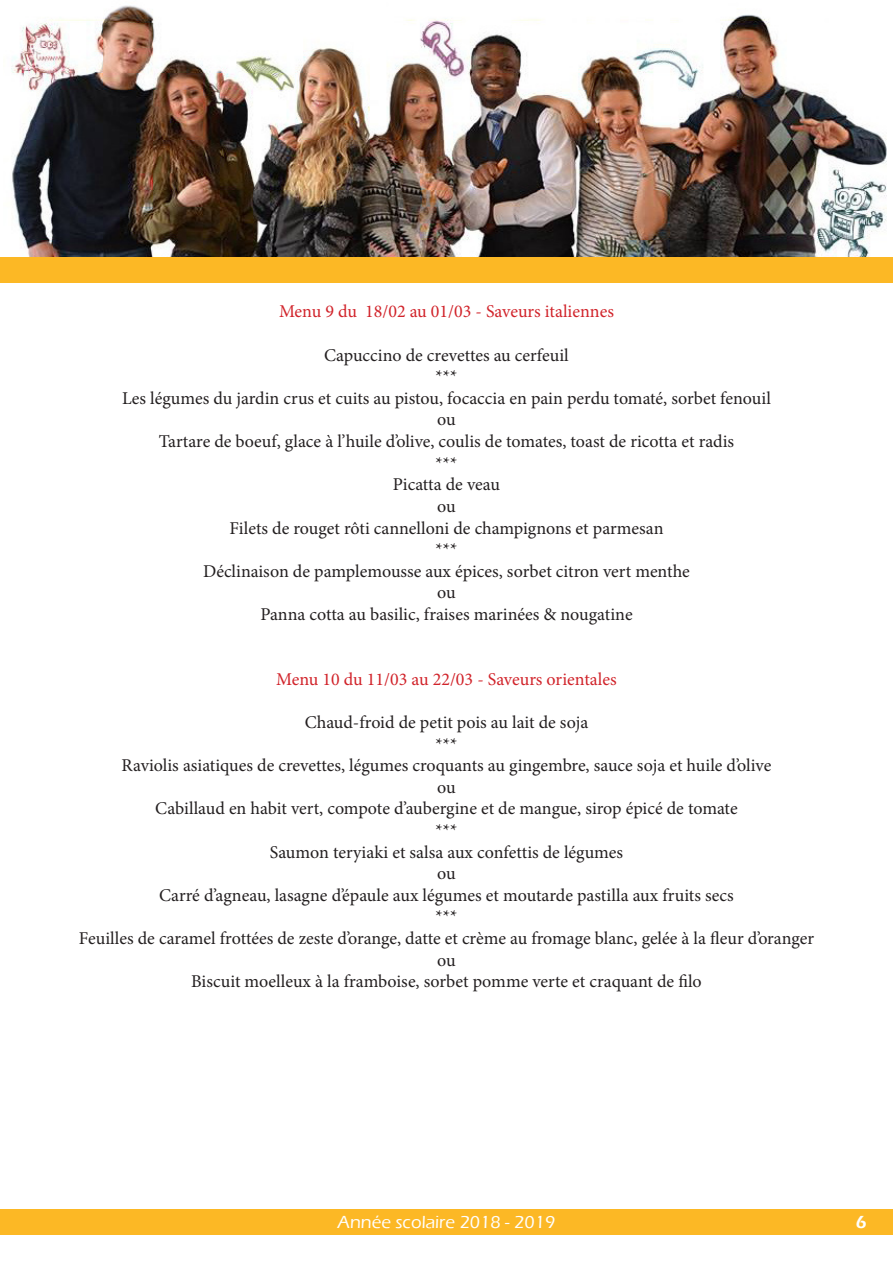
<style>
.page{position:relative;width:893px;height:1263px;background:#fff}
.page>*{position:absolute;margin:0;border:0;box-sizing:border-box;transform-origin:0 0}
.t1{font:18px "Minion Pro";color:#231f20}
.t2{font:18px "Minion Pro";color:#d1232a}
.t3{font:500 18px "Eras ITC";color:#fff}
.t4{font:600 18px "Eras ITC";color:#fff}
</style>
<div class="page">
<img style="left:11px;top:5px;width:876px;height:252px">
<div style="left:0;top:257px;width:893px;height:26px;background:#fcb825"></div>
<div style="left:0;top:1209px;width:893px;height:25px;background:#fcb825"></div>
<p class="t2" style="left:279px;top:300px;width:336px">Menu 9 du 18/02 au 01/03 - Saveurs italiennes</p>
<p class="t1" style="left:324px;top:343px;width:246px">Capuccino de crevettes au cerfeuil</p>
<p class="t1" style="left:436px;top:364px;width:23px">***</p>
<p class="t1" style="left:122px;top:386px;width:650px">Les légumes du jardin crus et cuits au pistou, focaccia en pain perdu tomaté, sorbet fenouil</p>
<p class="t1" style="left:437px;top:408px;width:20px">ou</p>
<p class="t1" style="left:159px;top:429px;width:577px">Tartare de boeuf, glace à l’huile d’olive, coulis de tomates, toast de ricotta et radis</p>
<p class="t1" style="left:436px;top:451px;width:23px">***</p>
<p class="t1" style="left:393px;top:472px;width:109px">Picatta de veau</p>
<p class="t1" style="left:437px;top:494px;width:20px">ou</p>
<p class="t1" style="left:229px;top:516px;width:436px">Filets de rouget rôti cannelloni de champignons et parmesan</p>
<p class="t1" style="left:436px;top:537px;width:23px">***</p>
<p class="t1" style="left:203px;top:559px;width:488px">Déclinaison de pamplemousse aux épices, sorbet citron vert menthe</p>
<p class="t1" style="left:437px;top:580px;width:20px">ou</p>
<p class="t1" style="left:260px;top:602px;width:374px">Panna cotta au basilic, fraises marinées &amp; nougatine</p>
<p class="t2" style="left:276px;top:667px;width:342px">Menu 10 du 11/03 au 22/03 - Saveurs orientales</p>
<p class="t1" style="left:305px;top:710px;width:285px">Chaud-froid de petit pois au lait de soja</p>
<p class="t1" style="left:436px;top:732px;width:23px">***</p>
<p class="t1" style="left:122px;top:753px;width:651px">Raviolis asiatiques de crevettes, légumes croquants au gingembre, sauce soja et huile d’olive</p>
<p class="t1" style="left:437px;top:775px;width:20px">ou</p>
<p class="t1" style="left:155px;top:796px;width:584px">Cabillaud en habit vert, compote d’aubergine et de mangue, sirop épicé de tomate</p>
<p class="t1" style="left:436px;top:818px;width:23px">***</p>
<p class="t1" style="left:270px;top:840px;width:355px">Saumon teryiaki et salsa aux confettis de légumes</p>
<p class="t1" style="left:437px;top:861px;width:20px">ou</p>
<p class="t1" style="left:159px;top:883px;width:576px">Carré d’agneau, lasagne d’épaule aux légumes et moutarde pastilla aux fruits secs</p>
<p class="t1" style="left:436px;top:904px;width:23px">***</p>
<p class="t1" style="left:79px;top:926px;width:736px">Feuilles de caramel frottées de zeste d’orange, datte et crème au fromage blanc, gelée à la fleur d’oranger</p>
<p class="t1" style="left:437px;top:948px;width:20px">ou</p>
<p class="t1" style="left:191px;top:969px;width:512px">Biscuit moelleux à la framboise, sorbet pomme verte et craquant de filo</p>
<p class="t3" style="left:338px;top:1212px;width:219px">Année scolaire 2018 - 2019</p>
<p class="t4" style="left:856px;top:1212px;width:12px">6</p>
</div>
